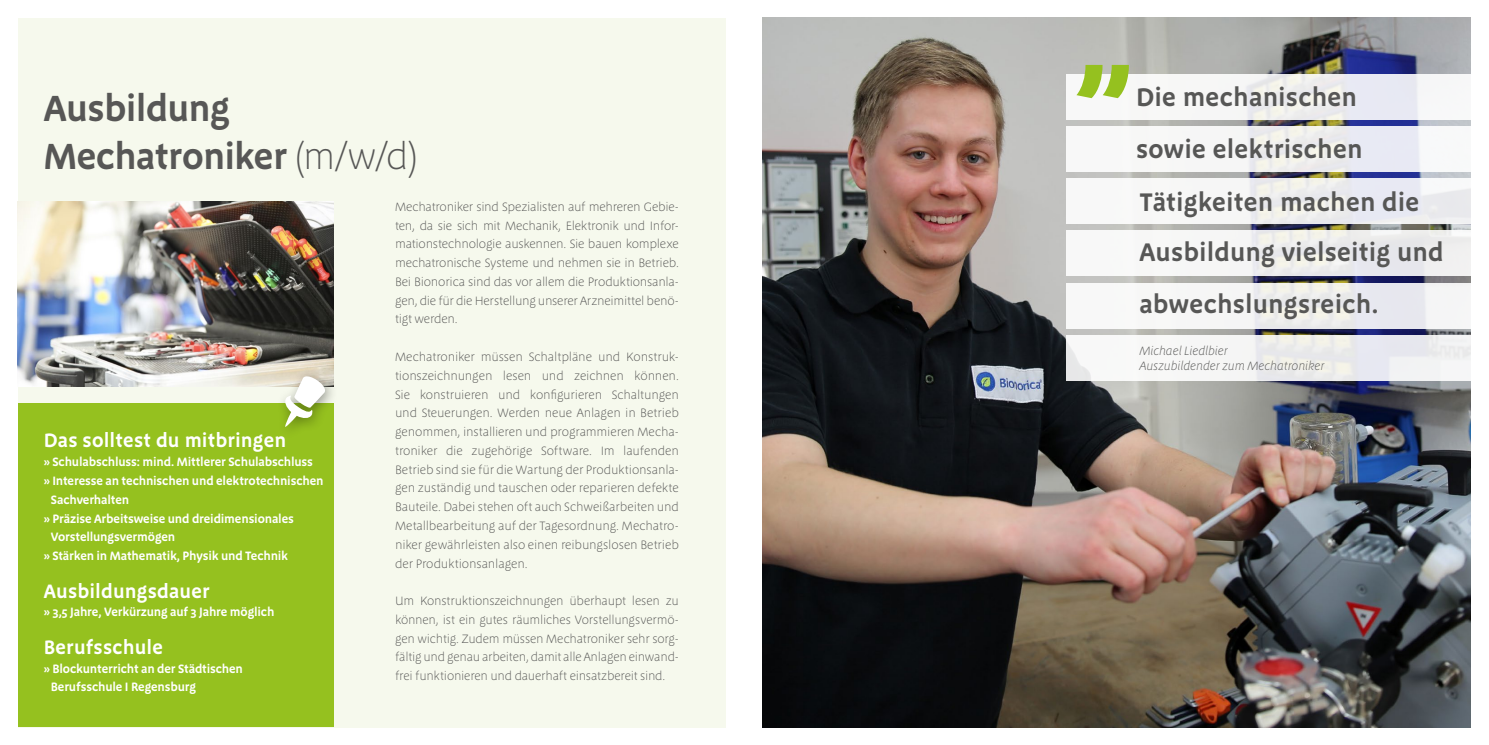
<style>
.page{position:relative;width:1489px;height:745px;background:#fff}
.page>*{position:absolute;margin:0;border:0;box-sizing:border-box;transform-origin:0 0}
.t1{font:600 37.5px/48.4px "Megano OT";letter-spacing:-.015em;color:#575756}
.t2{font:600 26.25px/49.9px "Megano OT";letter-spacing:.005em;color:#575756}
.t3{font:600 20px "Megano OT";letter-spacing:.01em;color:#fff}
.t4{font:300 12.5px/18.8px "Megano OT";letter-spacing:-.015em;color:#575756;text-align:justify}
.t5{font:600 12.5px/18.8px "Megano OT";letter-spacing:-.01em;color:#fff}
.t6{font:italic 300 12.5px/15px "Megano OT";letter-spacing:-.015em;color:#575756}
.s1{font-weight:300}
</style>
<div class="page">
<div style="left:18px;top:18px;width:707px;height:708px;background:#f6f9ed"></div>
<img style="left:18px;top:201px;width:315px;height:185px">
<div style="left:18px;top:403px;width:315px;height:323px;background:#95c11f"></div>
<div style="left:276px;top:367px;width:62px;height:72px;background:#000;opacity:.4"></div>
<svg style="left:284px;top:375px;width:41px;height:52px"></svg>
<img style="left:762px;top:18px;width:707px;height:708px">
<div style="left:1065px;top:230px;width:423px;height:46px;background:linear-gradient(to bottom,#f2f2f1,#f1f1f2)"></div>
<div style="left:1065px;top:282px;width:423px;height:46px;background:linear-gradient(to bottom,#f2f2f2,#f2f2f3)"></div>
<div style="left:1065px;top:335px;width:423px;height:45px;background:linear-gradient(to bottom,#f1f1f2,#f2f2f2)"></div>
<div style="left:1065px;top:126px;width:423px;height:45px;background:linear-gradient(to bottom,#f3f3f4,#f3f3f4)"></div>
<div style="left:1065px;top:74px;width:423px;height:45px;background:linear-gradient(to bottom,#f2f2f3,#f3f3f4)"></div>
<div style="left:1065px;top:178px;width:423px;height:45px;background:linear-gradient(to bottom,#f2f3f4,#f1f1f2)"></div>
<svg style="left:1076px;top:65px;width:52px;height:33px"></svg>
<h1 class="t1" style="left:44px;top:84px;width:375px">Ausbildung<br>Mechatroniker <span class="s1">(m/w/d)</span></h1>
<p class="t4" style="left:395px;top:197px;width:285px">Mechatroniker sind Spezialisten auf mehreren Gebie&shy;ten, da sie sich mit Mechanik, Elektronik und Infor&shy;mationstechnologie auskennen. Sie bauen komplexe mechatronische Systeme und nehmen sie in Betrieb.<br>Bei Bionorica sind das vor allem die Produktionsanla&shy;gen, die für die Herstellung unserer Arzneimittel benö&shy;tigt werden.</p>
<p class="t4" style="left:395px;top:347px;width:285px">Mechatroniker müssen Schaltpläne und Konstruk&shy;tionszeichnungen lesen und zeichnen können.<br>Sie konstruieren und konfigurieren Schaltungen und Steuerungen. Werden neue Anlagen in Betrieb genommen, installieren und programmieren Mecha&shy;troniker die zugehörige Software. Im laufenden Betrieb sind sie für die Wartung der Produktionsanla&shy;gen zuständig und tauschen oder reparieren defekte Bauteile. Dabei stehen oft auch Schweißarbeiten und Metallbearbeitung auf der Tagesordnung. Mechatro&shy;niker gewährleisten also einen reibungslosen Betrieb der Produktionsanlagen.</p>
<p class="t4" style="left:395px;top:591px;width:285px">Um Konstruktionszeichnungen überhaupt lesen zu können, ist ein gutes räumliches Vorstellungsvermö&shy;gen wichtig. Zudem müssen Mechatroniker sehr sorg&shy;fältig und genau arbeiten, damit alle Anlagen einwand&shy;frei funktionieren und dauerhaft einsatzbereit sind.</p>
<h3 class="t3" style="left:44px;top:428px;width:244px">Das solltest du mitbringen</h3>
<p class="t5" style="left:44px;top:452px;width:271px">» Schulabschluss: mind. Mittlerer Schulabschluss</p>
<p class="t5" style="left:44px;top:471px;width:281px">» Interesse an technischen und elektrotechnischen</p>
<p class="t5" style="left:51px;top:490px;width:80px">Sachverhalten</p>
<p class="t5" style="left:44px;top:508px;width:252px">» Präzise Arbeitsweise und dreidimensionales</p>
<p class="t5" style="left:51px;top:527px;width:126px">Vorstellungsvermögen</p>
<p class="t5" style="left:44px;top:546px;width:246px">» Stärken in Mathematik, Physik und Technik</p>
<h3 class="t3" style="left:44px;top:578px;width:167px">Ausbildungsdauer</h3>
<p class="t5" style="left:44px;top:602px;width:232px">» 3,5 Jahre, Verkürzung auf 3 Jahre möglich</p>
<h3 class="t3" style="left:44px;top:635px;width:121px">Berufsschule</h3>
<p class="t5" style="left:51px;top:658px;width:194px;text-indent:-7px">» Blockunterricht an der Städtischen<br>Berufsschule I Regensburg</p>
<h2 class="t2" style="left:1135px;top:72px;width:223px">Die mechanischen</h2>
<h2 class="t2" style="left:1135px;top:124px;width:228px">sowie elektrischen</h2>
<h2 class="t2" style="left:1139px;top:177px;width:306px">Tätigkeiten machen die<br>Ausbildung vielseitig und</h2>
<h2 class="t2" style="left:1139px;top:279px;width:241px">abwechslungsreich.</h2>
<p class="t6" style="left:1139px;top:343px;width:187px">Michael Liedlbier<br>Auszubildender zum Mechatroniker</p>
</div>
